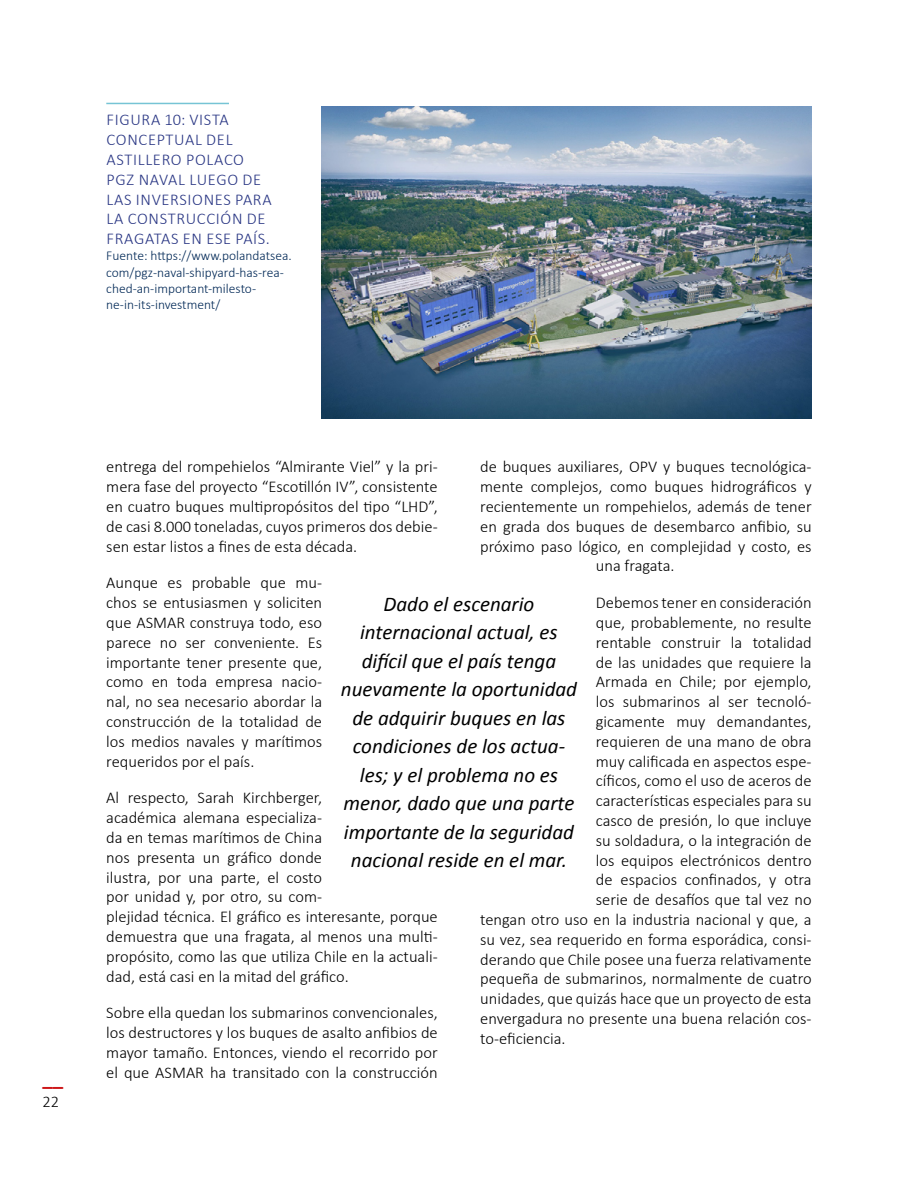
<style>
.page{position:relative;width:918px;height:1188px;background:#fff}
.page>*{position:absolute;margin:0;border:0;box-sizing:border-box;transform-origin:0 0}
.t1{font:italic 21px/28.5px "Calibri";color:#000;text-align:center}
.t2{font:700 21px "Calibri";color:#cd1719}
.t3{font:300 16.5px/19.8px "Calibri";color:#000;text-align:justify}
.t4{font:300 16.5px/19.8px "Calibri";letter-spacing:.04em;color:#283583}
.t5{font:300 13.5px/16.2px "Calibri";color:#002856}
</style>
<div class="page">
<hr style="left:106px;top:103px;width:123px;height:1px;background:#76c4d5">
<img style="left:322px;top:106px;width:490px;height:312px">
<p class="t4" style="left:107px;top:110px;width:167px">FIGURA 10: VISTA<br>CONCEPTUAL DEL<br>ASTILLERO POLACO<br>PGZ NAVAL LUEGO DE<br>LAS INVERSIONES PARA<br>LA CONSTRUCCIÓN DE<br>FRAGATAS EN ESE PAÍS.</p>
<p class="t5" style="left:106px;top:248px;width:187px">Fuente: https://www.polandatsea. com/pgz-naval-shipyard-has-rea&shy;ched-an-important-milesto&shy;ne-in-its-investment/</p>
<p class="t2" style="left:43px;top:1063px;width:22px">__</p>
<p class="t3" style="left:43px;top:1092px;width:18px">22</p>
<p class="t3" style="left:480px;top:457px;width:333px">de buques auxiliares, OPV y buques tecnológica-</p>
<p class="t3" style="left:480px;top:477px;width:333px">mente complejos, como buques hidrográficos y</p>
<p class="t3" style="left:480px;top:497px;width:333px">recientemente un rompehielos, además de tener</p>
<p class="t3" style="left:480px;top:516px;width:333px">en grada dos buques de desembarco anfibio, su</p>
<p class="t3" style="left:480px;top:536px;width:333px">próximo paso lógico, en complejidad y costo, es</p>
<p class="t3" style="left:596px;top:556px;width:80px">una fragata.</p>
<p class="t3" style="left:596px;top:593px;width:217px">Debemos tener en consideración</p>
<p class="t3" style="left:596px;top:613px;width:217px">que, probablemente, no resulte</p>
<p class="t3" style="left:596px;top:632px;width:217px">rentable construir la totalidad</p>
<p class="t3" style="left:596px;top:652px;width:217px">de las unidades que requiere la</p>
<p class="t3" style="left:596px;top:672px;width:217px">Armada en Chile; por ejemplo,</p>
<p class="t3" style="left:596px;top:692px;width:217px">los submarinos al ser tecnoló-</p>
<p class="t3" style="left:596px;top:712px;width:217px">gicamente muy demandantes,</p>
<p class="t3" style="left:596px;top:731px;width:217px">requieren de una mano de obra</p>
<p class="t3" style="left:596px;top:751px;width:217px">muy calificada en aspectos espe-</p>
<p class="t3" style="left:596px;top:771px;width:217px">cíficos, como el uso de aceros de</p>
<p class="t3" style="left:596px;top:791px;width:217px">características especiales para su</p>
<p class="t3" style="left:596px;top:811px;width:217px">casco de presión, lo que incluye</p>
<p class="t3" style="left:596px;top:830px;width:217px">su soldadura, o la integración de</p>
<p class="t3" style="left:596px;top:850px;width:217px">los equipos electrónicos dentro</p>
<p class="t3" style="left:596px;top:870px;width:217px">de espacios confinados, y otra</p>
<p class="t3" style="left:596px;top:890px;width:217px">serie de desafíos que tal vez no</p>
<p class="t3" style="left:480px;top:910px;width:333px">tengan otro uso en la industria nacional y que, a</p>
<p class="t3" style="left:480px;top:929px;width:333px">su vez, sea requerido en forma esporádica, consi-</p>
<p class="t3" style="left:480px;top:949px;width:333px">derando que Chile posee una fuerza relativamente</p>
<p class="t3" style="left:480px;top:969px;width:333px">pequeña de submarinos, normalmente de cuatro</p>
<p class="t3" style="left:480px;top:989px;width:333px">unidades, que quizás hace que un proyecto de esta</p>
<p class="t3" style="left:480px;top:1009px;width:333px">envergadura no presente una buena relación cos-</p>
<p class="t3" style="left:480px;top:1028px;width:87px">to-eficiencia.</p>
<p class="t3" style="left:106px;top:457px;width:333px">entrega del rompehielos “Almirante Viel” y la pri&shy;mera fase del proyecto “Escotillón IV”, consistente en cuatro buques multipropósitos del tipo “LHD”, de casi 8.000 toneladas, cuyos primeros dos debie&shy;sen estar listos a fines de esta década.</p>
<p class="t3" style="left:106px;top:573px;width:217px">Aunque es probable que mu&shy;chos se entusiasmen y soliciten que ASMAR construya todo, eso parece no ser conveniente. Es importante tener presente que, como en toda empresa nacio&shy;nal, no sea necesario abordar la construcción de la totalidad de los medios navales y marítimos requeridos por el país.</p>
<p class="t3" style="left:106px;top:788px;width:333px;text-align:left">Al respecto, Sarah Kirchberger,<br>académica alemana especializa-<br>da en temas marítimos de China<br>nos presenta un gráfico donde<br>ilustra, por una parte, el costo<br>por unidad y, por otro, su com-<br>plejidad técnica. El gráfico es interesante, porque demuestra que una fragata, al menos una multi&shy;propósito, como las que utiliza Chile en la actuali&shy;dad, está casi en la mitad del gráfico.</p>
<p class="t3" style="left:106px;top:1003px;width:333px">Sobre ella quedan los submarinos convencionales, los destructores y los buques de asalto anfibios de mayor tamaño. Entonces, viendo el recorrido por el que ASMAR ha transitado con la construcción</p>
<p class="t1" style="left:341px;top:589px;width:238px">Dado el escenario internacional actual, es difícil que el país tenga nuevamente la oportunidad de adquirir buques en las condiciones de los actua&shy;les; y el problema no es menor, dado que una parte importante de la seguridad nacional reside en el mar.</p>
</div>
